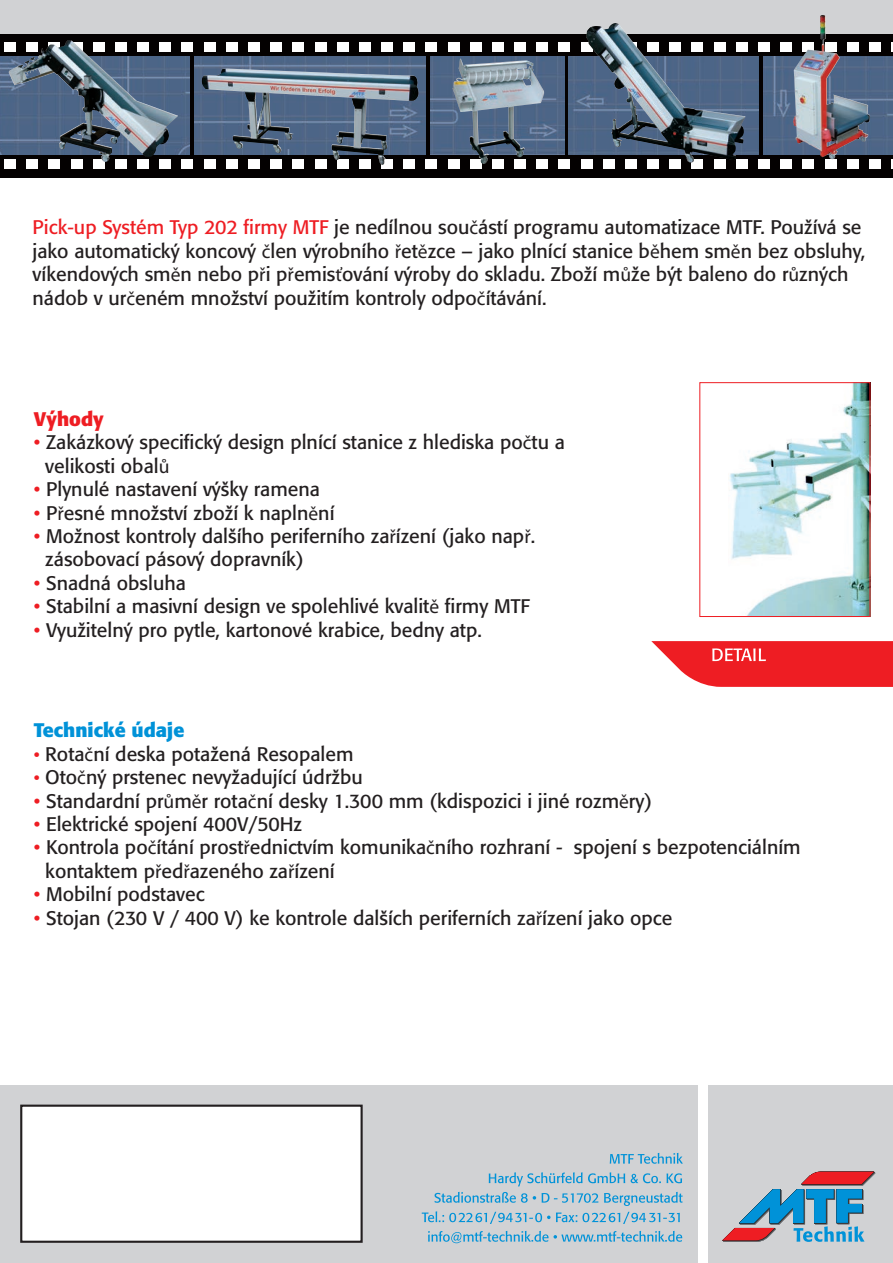
<style>
.page{position:relative;width:893px;height:1263px;background:#fff}
.page>*{position:absolute;margin:0;border:0;box-sizing:border-box;transform-origin:0 0}
.t1{font:19.5px/23.4px "Formata";color:#231f20}
.t2{font:700 19.5px "Formata";color:#0092d8}
.t3{font:700 19.5px "Formata";color:#ee1d23}
.s1{color:#ee1d23}
.s2{font-family:"Myriad Pro"}
.s3{font-size:18px;color:#ee1d23}
</style>
<div class="page">
<div style="left:0;top:0;width:892px;height:38px;background:#d1d2d4"></div>
<div style="left:0;top:34px;width:892px;height:144px;background:#040101"></div>
<div style="left:869px;top:159px;width:11px;height:10px;background:#fff"></div>
<div style="left:847px;top:159px;width:11px;height:10px;background:#fff"></div>
<div style="left:824px;top:159px;width:12px;height:10px;background:#fff"></div>
<div style="left:802px;top:159px;width:12px;height:10px;background:#fff"></div>
<div style="left:780px;top:159px;width:11px;height:10px;background:#fff"></div>
<div style="left:758px;top:159px;width:11px;height:10px;background:#fff"></div>
<div style="left:736px;top:159px;width:11px;height:10px;background:#fff"></div>
<div style="left:714px;top:159px;width:11px;height:10px;background:#fff"></div>
<div style="left:691px;top:159px;width:12px;height:10px;background:#fff"></div>
<div style="left:669px;top:159px;width:12px;height:10px;background:#fff"></div>
<div style="left:647px;top:159px;width:11px;height:10px;background:#fff"></div>
<div style="left:625px;top:159px;width:11px;height:10px;background:#fff"></div>
<div style="left:603px;top:159px;width:11px;height:10px;background:#fff"></div>
<div style="left:581px;top:159px;width:11px;height:10px;background:#fff"></div>
<div style="left:558px;top:159px;width:12px;height:10px;background:#fff"></div>
<div style="left:536px;top:159px;width:12px;height:10px;background:#fff"></div>
<div style="left:514px;top:159px;width:11px;height:10px;background:#fff"></div>
<div style="left:492px;top:159px;width:11px;height:10px;background:#fff"></div>
<div style="left:470px;top:159px;width:11px;height:10px;background:#fff"></div>
<div style="left:448px;top:159px;width:11px;height:10px;background:#fff"></div>
<div style="left:425px;top:159px;width:12px;height:10px;background:#fff"></div>
<div style="left:403px;top:159px;width:12px;height:10px;background:#fff"></div>
<svg style="left:381px;top:159px;width:11px;height:10px"></svg>
<div style="left:359px;top:159px;width:11px;height:10px;background:#fff"></div>
<div style="left:337px;top:159px;width:11px;height:10px;background:#fff"></div>
<div style="left:315px;top:159px;width:11px;height:10px;background:#fff"></div>
<div style="left:292px;top:159px;width:12px;height:10px;background:#fff"></div>
<div style="left:270px;top:159px;width:12px;height:10px;background:#fff"></div>
<div style="left:248px;top:159px;width:12px;height:10px;background:#fff"></div>
<div style="left:226px;top:159px;width:11px;height:10px;background:#fff"></div>
<div style="left:204px;top:159px;width:11px;height:10px;background:#fff"></div>
<div style="left:182px;top:159px;width:11px;height:10px;background:#fff"></div>
<div style="left:160px;top:159px;width:11px;height:10px;background:#fff"></div>
<div style="left:137px;top:159px;width:12px;height:10px;background:#fff"></div>
<div style="left:115px;top:159px;width:12px;height:10px;background:#fff"></div>
<div style="left:93px;top:159px;width:11px;height:10px;background:#fff"></div>
<div style="left:71px;top:159px;width:11px;height:10px;background:#fff"></div>
<div style="left:49px;top:159px;width:11px;height:10px;background:#fff"></div>
<div style="left:27px;top:159px;width:11px;height:10px;background:#fff"></div>
<div style="left:4px;top:159px;width:12px;height:10px;background:#fff"></div>
<div style="left:869px;top:42px;width:11px;height:10px;background:#fff"></div>
<div style="left:780px;top:42px;width:11px;height:10px;background:#fff"></div>
<div style="left:758px;top:42px;width:11px;height:10px;background:#fff"></div>
<div style="left:736px;top:42px;width:11px;height:10px;background:#fff"></div>
<div style="left:714px;top:42px;width:11px;height:10px;background:#fff"></div>
<div style="left:691px;top:42px;width:12px;height:10px;background:#fff"></div>
<div style="left:581px;top:42px;width:11px;height:10px;background:#fff"></div>
<div style="left:558px;top:42px;width:12px;height:10px;background:#fff"></div>
<div style="left:536px;top:42px;width:12px;height:10px;background:#fff"></div>
<div style="left:514px;top:42px;width:11px;height:10px;background:#fff"></div>
<div style="left:492px;top:42px;width:11px;height:10px;background:#fff"></div>
<div style="left:470px;top:42px;width:11px;height:10px;background:#fff"></div>
<div style="left:448px;top:42px;width:11px;height:10px;background:#fff"></div>
<div style="left:425px;top:42px;width:12px;height:10px;background:#fff"></div>
<div style="left:403px;top:42px;width:12px;height:10px;background:#fff"></div>
<div style="left:381px;top:42px;width:11px;height:10px;background:#fff"></div>
<div style="left:359px;top:42px;width:11px;height:10px;background:#fff"></div>
<div style="left:337px;top:42px;width:11px;height:10px;background:#fff"></div>
<div style="left:315px;top:42px;width:11px;height:10px;background:#fff"></div>
<div style="left:292px;top:42px;width:12px;height:10px;background:#fff"></div>
<div style="left:270px;top:42px;width:12px;height:10px;background:#fff"></div>
<div style="left:248px;top:42px;width:12px;height:10px;background:#fff"></div>
<div style="left:226px;top:42px;width:11px;height:10px;background:#fff"></div>
<div style="left:204px;top:42px;width:11px;height:10px;background:#fff"></div>
<div style="left:182px;top:42px;width:11px;height:10px;background:#fff"></div>
<div style="left:160px;top:42px;width:11px;height:10px;background:#fff"></div>
<div style="left:137px;top:42px;width:12px;height:10px;background:#fff"></div>
<div style="left:115px;top:42px;width:12px;height:10px;background:#fff"></div>
<div style="left:93px;top:42px;width:11px;height:10px;background:#fff"></div>
<svg style="left:71px;top:42px;width:11px;height:10px"></svg>
<div style="left:4px;top:42px;width:12px;height:10px;background:#fff"></div>
<img style="left:0;top:56px;width:189px;height:99px">
<img style="left:194px;top:56px;width:231px;height:99px">
<img style="left:430px;top:56px;width:134px;height:99px">
<img style="left:569px;top:56px;width:189px;height:99px">
<img style="left:763px;top:56px;width:129px;height:99px">
<img style="left:23px;top:40px;width:45px;height:27px">
<img style="left:201px;top:69px;width:132px;height:85px">
<img style="left:452px;top:59px;width:92px;height:105px">
<img style="left:586px;top:24px;width:98px;height:127px">
<img style="left:793px;top:15px;width:75px;height:144px">
<div style="left:0;top:1085px;width:697px;height:178px;background:#d1d2d4"></div>
<div style="left:708px;top:1085px;width:184px;height:178px;background:#d1d2d4"></div>
<svg style="left:428px;top:1231px;width:254px;height:12px"></svg>
<svg style="left:421px;top:1211px;width:129px;height:13px"></svg>
<svg style="left:556px;top:1212px;width:123px;height:12px"></svg>
<svg style="left:434px;top:1192px;width:164px;height:11px"></svg>
<svg style="left:604px;top:1192px;width:78px;height:14px"></svg>
<svg style="left:488px;top:1172px;width:94px;height:14px"></svg>
<svg style="left:588px;top:1172px;width:94px;height:11px"></svg>
<svg style="left:609px;top:1153px;width:73px;height:11px"></svg>
<div style="left:20px;top:1105px;width:342px;height:138px;background:#fff;border:2px solid #231f20"></div>
<svg style="left:722px;top:1172px;width:153px;height:70px"></svg>
<svg style="left:651px;top:641px;width:241px;height:46px;background:#f03a3f"></svg>
<img style="left:730px;top:384px;width:138px;height:231px">
<div style="left:699px;top:382px;width:171px;height:235px;border:1px solid #ee1d23"></div>
<p class="t1" style="left:33px;top:216px;width:834px"><span class="s1">Pick-up Systém Typ 202 firmy MTF</span> je nedílnou sou<span class="s2">č</span>ástí programu automatizace MTF. Používá se jako automatický koncový <span class="s2">č</span>len výrobního <span class="s2">ř</span>et<span class="s2">ě</span>zce – jako plnící stanice b<span class="s2">ě</span>hem sm<span class="s2">ě</span>n bez obsluhy, víkendových sm<span class="s2">ě</span>n nebo p<span class="s2">ř</span>i p<span class="s2">ř</span>emis<span class="s2">ť</span>ování výroby do skladu. Zboží m<span class="s2">ů</span>že být baleno do r<span class="s2">ů</span>zných nádob v ur<span class="s2">č</span>eném množství použitím kontroly odpo<span class="s2">č</span>ítávání.</p>
<p class="t3" style="left:34px;top:407px;width:71px">Výhody</p>
<p class="t1" style="left:45px;top:431px;width:521px;text-indent:-11px"><span class="s1">•</span> Zakázkový specifický design plnící stanice z hlediska po<span class="s2">č</span>tu a velikosti obal<span class="s2">ů</span></p>
<p class="t1" style="left:34px;top:478px;width:287px"><span class="s1">•</span> Plynulé nastavení výšky ramena</p>
<p class="t1" style="left:34px;top:501px;width:302px"><span class="s1">•</span> P<span class="s2">ř</span>esné množství zboží k napln<span class="s2">ě</span>ní</p>
<p class="t1" style="left:45px;top:524px;width:491px;text-indent:-11px"><span class="s1">•</span> Možnost kontroly dalšího periferního za<span class="s2">ř</span>ízení (jako nap<span class="s2">ř</span>. zásobovací pásový dopravník)</p>
<p class="t1" style="left:34px;top:571px;width:153px"><span class="s1">•</span> Snadná obsluha</p>
<p class="t1" style="left:34px;top:595px;width:497px"><span class="s1">•</span> Stabilní a masivní design ve spolehlivé kvalit<span class="s2">ě</span> firmy MTF</p>
<p class="t1" style="left:34px;top:618px;width:449px"><span class="s1">•</span> Využitelný pro pytle, kartonové krabice, bedny atp.</p>
<p class="t2" style="left:34px;top:718px;width:152px">Technické údaje</p>
<p class="t1" style="left:34px;top:742px;width:321px"><span class="s3">•</span> Rota<span class="s2">č</span>ní deska potažená Resopalem</p>
<p class="t1" style="left:34px;top:766px;width:330px"><span class="s3">•</span> Oto<span class="s2">č</span>ný prstenec nevyžadující údržbu</p>
<p class="t1" style="left:34px;top:789px;width:619px"><span class="s1">•</span> Standardní pr<span class="s2">ů</span>m<span class="s2">ě</span>r rota<span class="s2">č</span>ní desky 1.300 mm (kdispozici i jiné rozm<span class="s2">ě</span>ry)</p>
<p class="t1" style="left:34px;top:812px;width:270px"><span class="s1">•</span> Elektrické spojení 400V/50Hz</p>
<p class="t1" style="left:45px;top:836px;width:756px;text-indent:-11px"><span class="s1">•</span> Kontrola po<span class="s2">č</span>ítání prost<span class="s2">ř</span>ednictvím komunika<span class="s2">č</span>ního rozhraní - spojení s bezpotenciálním kontaktem p<span class="s2">ř</span>ed<span class="s2">ř</span>azeného za<span class="s2">ř</span>ízení</p>
<p class="t1" style="left:34px;top:883px;width:172px"><span class="s1">•</span> Mobilní podstavec</p>
<p class="t1" style="left:34px;top:906px;width:640px"><span class="s1">•</span> Stojan (230 V / 400 V) ke kontrole dalších periferních za<span class="s2">ř</span>ízení jako opce</p>
</div>
